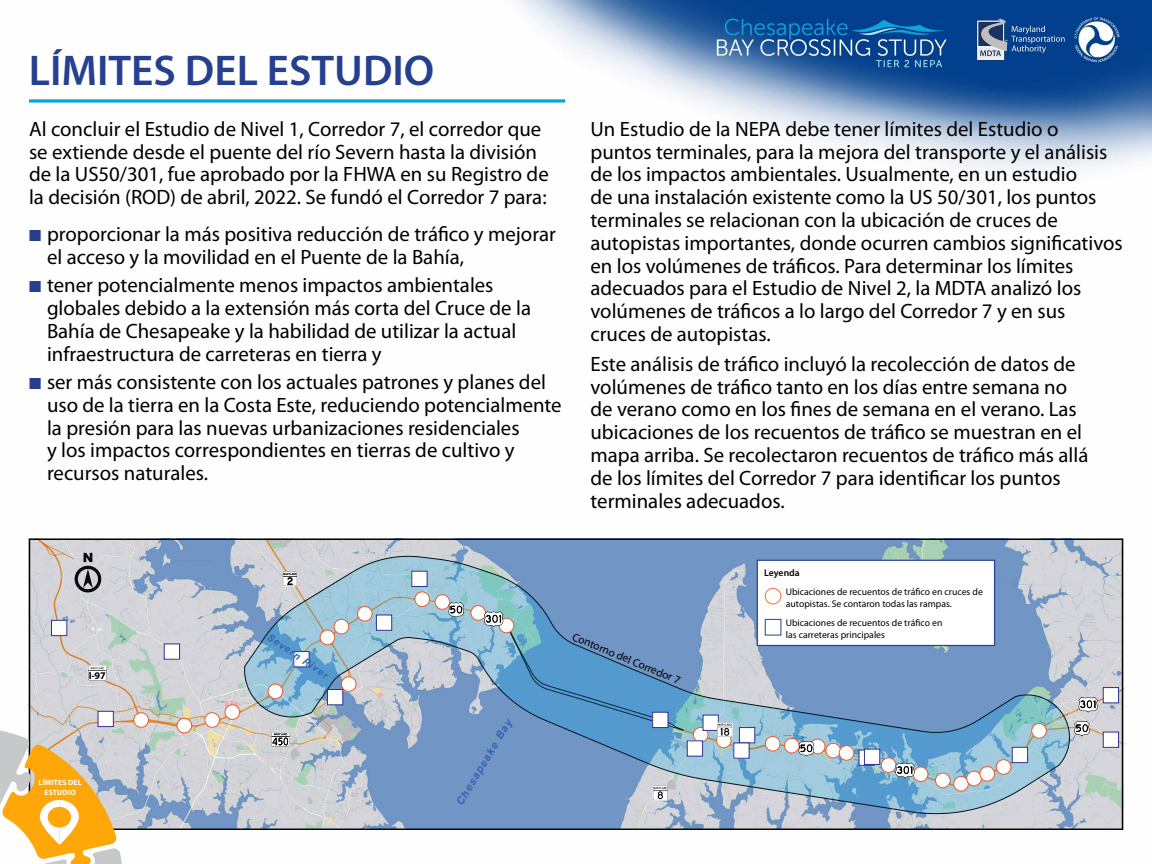
<style>
.page{position:relative;width:1152px;height:864px;background:#fff}
.page>*{position:absolute;margin:0;border:0;box-sizing:border-box;transform-origin:0 0}
.t1{font:600 43.2px "Myriad Pro";color:#25408f}
.t2{font:20.8px/22.8px "Myriad Pro";color:#000}
.t3{font:11.4px "Myriad Pro";color:#000}
.t4{font:italic 700 10.64px "Arial";color:#3564af}
.t5{font:700 10.24px "Myriad Pro";color:#000}
.t6{font:italic 700 9.88px "Arial";color:#3564af}
.t7{font:9.72px/11.7px "Myriad Pro";color:#000}
.t8{font:600 9.72px "Myriad Pro";color:#000}
.t9{font:700 7.6px/10px "Myriad Pro";letter-spacing:.02em;color:#fff;text-align:center}
.s1{color:#25408f}
</style>
<div class="page">
<img style="left:28px;top:0;width:1124px;height:830px">
<svg style="left:29px;top:539px;width:1094px;height:291px;background:#9eb5cb"></svg>
<svg style="left:75px;top:553px;width:26px;height:39px"></svg>
<div style="left:271px;top:732px;width:19px;height:15px;border:1px solid #fff"></div>
<div style="left:283px;top:571px;width:14px;height:15px;border:1px solid #fff"></div>
<svg style="left:448px;top:601px;width:16px;height:38px"></svg>
<svg style="left:484px;top:611px;width:200px;height:120px;background:#669ac6"></svg>
<svg style="left:798px;top:740px;width:17px;height:37px"></svg>
<svg style="left:895px;top:762px;width:20px;height:18px"></svg>
<svg style="left:652px;top:785px;width:16px;height:16px"></svg>
<svg style="left:1074px;top:662px;width:42px;height:95px;background:#ccccd2"></svg>
<svg style="left:283px;top:572px;width:14px;height:14px"></svg>
<svg style="left:271px;top:732px;width:19px;height:14px"></svg>
<div style="left:88px;top:666px;width:19px;height:15px;border:1px solid #fff"></div>
<svg style="left:88px;top:666px;width:18px;height:14px"></svg>
<svg style="left:692px;top:720px;width:58px;height:32px"></svg>
<svg style="left:29px;top:99px;width:536px;height:4px;background:#32b8e6"></svg>
<svg style="left:0;top:719px;width:126px;height:145px"></svg>
<div style="left:757px;top:560px;width:238px;height:86px;background:#fff;border:1px solid #25408f"></div>
<div style="left:765px;top:588px;width:16px;height:16px;border:1px solid #f37038;border-radius:50%"></div>
<div style="left:765px;top:619px;width:16px;height:17px;border:1px solid #25408f"></div>
<h1 class="t1" style="left:29px;top:47px;width:407px">LÍMITES DEL ESTUDIO</h1>
<p class="t2" style="left:29px;top:118px;width:521px">Al concluir el Estudio de Nivel 1, Corredor 7, el corredor que se extiende desde el puente del río Severn hasta la división de la US50/301, fue aprobado por la FHWA en su Registro de la decisión (ROD) de abril, 2022. Se fundó el Corredor 7 para:</p>
<p class="t2" style="left:47px;top:223px;width:510px;text-indent:-18px"><span class="s1">■</span> proporcionar la más positiva reducción de tráfico y mejorar el acceso y la movilidad en el Puente de la Bahía,</p>
<p class="t2" style="left:47px;top:274px;width:486px;text-indent:-18px"><span class="s1">■</span> tener potencialmente menos impactos ambientales globales debido a la extensión más corta del Cruce de la Bahía de Chesapeake y la habilidad de utilizar la actual infraestructura de carreteras en tierra y</p>
<p class="t2" style="left:47px;top:371px;width:516px;text-indent:-18px"><span class="s1">■</span> ser más consistente con los actuales patrones y planes del uso de la tierra en la Costa Este, reduciendo potencialmente la presión para las nuevas urbanizaciones residenciales<br>y los impactos correspondientes en tierras de cultivo y recursos naturales.</p>
<p class="t2" style="left:591px;top:118px;width:534px">Un Estudio de la NEPA debe tener límites del Estudio o puntos terminales, para la mejora del transporte y el análisis de los impactos ambientales. Usualmente, en un estudio<br>de una instalación existente como la US 50/301, los puntos terminales se relacionan con la ubicación de cruces de autopistas importantes, donde ocurren cambios significativos en los volúmenes de tráficos. Para determinar los límites adecuados para el Estudio de Nivel 2, la MDTA analizó los volúmenes de tráficos a lo largo del Corredor 7 y en sus cruces de autopistas.</p>
<p class="t2" style="left:591px;top:353px;width:499px">Este análisis de tráfico incluyó la recolección de datos de volúmenes de tráfico tanto en los días entre semana no de verano como en los fines de semana en el verano. Las ubicaciones de los recuentos de tráfico se muestran en el mapa arriba. Se recolectaron recuentos de tráfico más allá de los límites del Corredor 7 para identificar los puntos terminales adecuados.</p>
<p class="t5" style="left:89px;top:670px;width:18px">I-97</p>
<p class="t9" style="left:39px;top:778px;width:45px">LÍMITES DEL<br>ESTUDIO</p>
<p class="t6" style="left:272px;top:631px;width:73px;rotate:34deg">Severn River</p>
<p class="t4" style="left:453px;top:801px;width:100px;rotate:-59deg">Chesapeake Bay</p>
<p class="t3" style="left:576px;top:630px;width:117px;rotate:23deg">Contorno del Corredor 7</p>
<p class="t8" style="left:764px;top:568px;width:37px">Leyenda</p>
<p class="t7" style="left:786px;top:586px;width:199px">Ubicaciones de recuentos de tráfico en cruces de autopistas. Se contaron todas las rampas.</p>
<p class="t7" style="left:786px;top:617px;width:158px">Ubicaciones de recuentos de tráfico en las carreteras principales</p>
</div>
